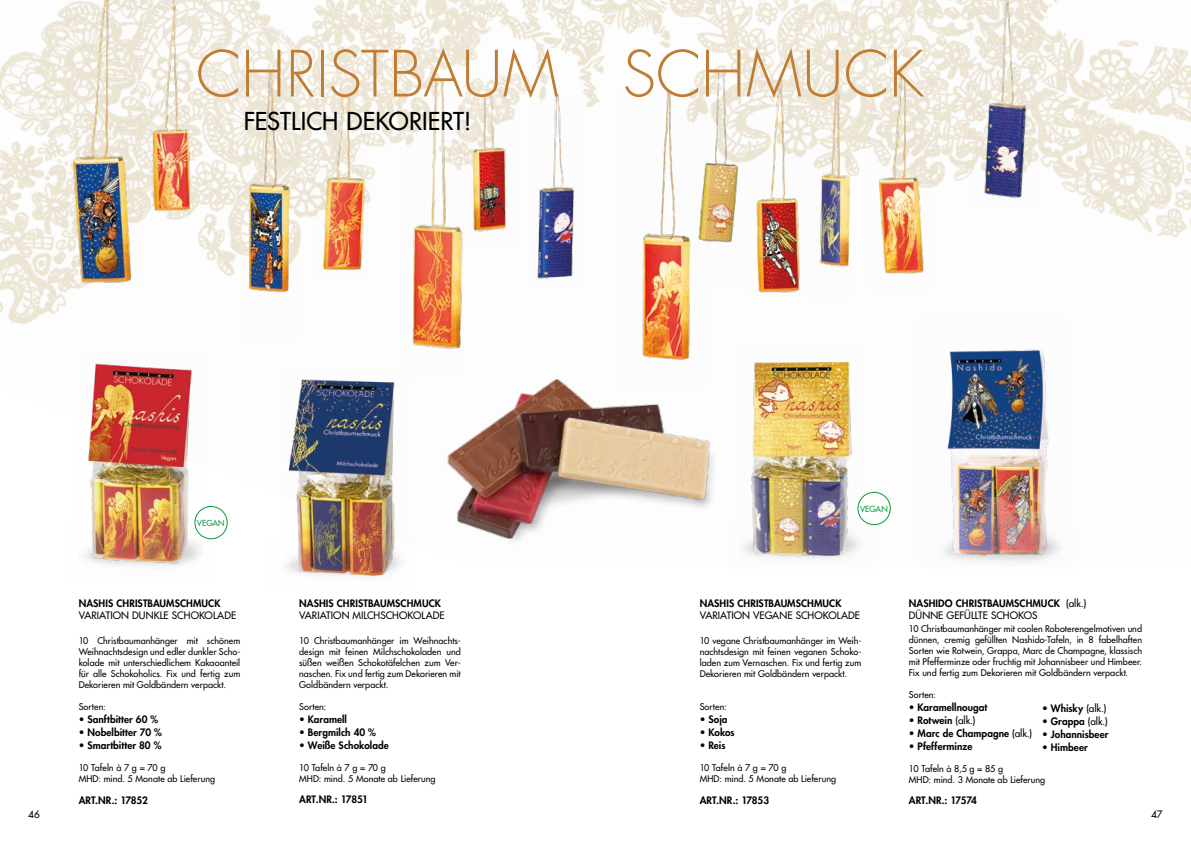
<style>
.page{position:relative;width:1191px;height:842px;background:#fff}
.page>*{position:absolute;margin:0;border:0;box-sizing:border-box;transform-origin:0 0}
.t1{font:300 62px "Futura Std";letter-spacing:-.005em;color:#c07e35}
.t2{font:500 24px "Futura Std";letter-spacing:.005em;color:#000}
.t3{font:800 10px "Futura Std";letter-spacing:.005em;color:#000}
.t4{font:500 10px/12px "Futura Std";letter-spacing:.005em;color:#000}
.t5{font:800 10px "Futura Std";letter-spacing:-.015em;color:#000}
.t6{font:800 10px "Futura Std";letter-spacing:-.025em;color:#000}
.t7{font:500 9px/11px "Futura Std";letter-spacing:.005em;color:#000;text-align:justify}
.t8{font:500 8.1px "Futura Std";color:#0b9839}
.s1{font-weight:800}
.s2{font-weight:500}
</style>
<div class="page">
<img style="left:0;top:0;width:1191px;height:539px">
<img style="left:1069px;top:522px;width:5px;height:17px">
<img style="left:142px;top:0;width:48px;height:214px">
<img style="left:405px;top:81px;width:60px;height:297px">
<img style="left:313px;top:95px;width:56px;height:183px">
<img style="left:527px;top:94px;width:54px;height:190px">
<img style="left:459px;top:94px;width:61px;height:149px">
<img style="left:241px;top:72px;width:59px;height:268px">
<img style="left:66px;top:0;width:76px;height:285px">
<img style="left:68px;top:525px;width:148px;height:15px">
<img style="left:78px;top:353px;width:126px;height:214px">
<img style="left:269px;top:537px;width:147px;height:2px">
<img style="left:284px;top:369px;width:125px;height:208px">
<img style="left:430px;top:344px;width:311px;height:198px">
<img style="left:615px;top:91px;width:95px;height:296px">
<img style="left:811px;top:88px;width:39px;height:212px">
<img style="left:868px;top:77px;width:64px;height:214px">
<img style="left:727px;top:518px;width:147px;height:24px">
<img style="left:738px;top:349px;width:125px;height:211px">
<img style="left:693px;top:71px;width:50px;height:215px">
<img style="left:969px;top:0;width:66px;height:207px">
<img style="left:747px;top:75px;width:60px;height:223px">
<img style="left:916px;top:317px;width:153px;height:246px">
<div style="left:195px;top:506px;width:32px;height:33px;background:#fff;border-radius:50%"></div>
<div style="left:194px;top:506px;width:34px;height:33px;border:1px solid #0b9839;border-radius:50%"></div>
<div style="left:858px;top:492px;width:32px;height:33px;background:#fff;border-radius:50%"></div>
<div style="left:857px;top:492px;width:33px;height:33px;border:1px solid #0b9839;border-radius:50%"></div>
<h1 class="t1" style="left:196px;top:36px;width:729px">CHRISTBAUM SCHMUCK</h1>
<h2 class="t2" style="left:244px;top:106px;width:229px">FESTLICH DEKORIERT!</h2>
<p class="t8" style="left:197px;top:518px;width:29px">VEGAN</p>
<p class="t3" style="left:79px;top:597px;width:143px">NASHIS CHRISTBAUMSCHMUCK</p>
<p class="t4" style="left:79px;top:610px;width:159px">VARIATION DUNKLE SCHOKOLADE</p>
<p class="t7" style="left:79px;top:635px;width:163px">10 Christbaumanhänger mit schönem Weihnachtsdesign und edler dunkler Scho&shy;kolade mit unterschiedlichem Kakaoanteil für alle Schokoholics. Fix und fertig zum Dekorieren mit Goldbändern verpackt.</p>
<p class="t7" style="left:79px;top:701px;width:29px">Sorten:</p>
<p class="t3" style="left:79px;top:713px;width:81px">• Sanftbitter 60 %</p>
<p class="t3" style="left:79px;top:726px;width:85px">• Nobelbitter 70 %</p>
<p class="t3" style="left:79px;top:739px;width:84px">• Smartbitter 80 %</p>
<p class="t7" style="left:79px;top:762px;width:138px">10 Tafeln à 7 g = 70 g<br>MHD: mind. 5 Monate ab Lieferung</p>
<p class="t5" style="left:79px;top:794px;width:71px">ART.NR.: 17852</p>
<p class="t3" style="left:299px;top:597px;width:143px">NASHIS CHRISTBAUMSCHMUCK</p>
<p class="t4" style="left:299px;top:610px;width:147px">VARIATION MILCHSCHOKOLADE</p>
<p class="t7" style="left:299px;top:635px;width:163px">10 Christbaumanhänger im Weihnachts&shy;design mit feinen Milchschokoladen und süßen weißen Schokotäfelchen zum Ver&shy;naschen. Fix und fertig zum Dekorieren mit Goldbändern verpackt.</p>
<p class="t7" style="left:299px;top:701px;width:29px">Sorten:</p>
<p class="t3" style="left:299px;top:713px;width:49px">• Karamell</p>
<p class="t3" style="left:299px;top:726px;width:78px">• Bergmilch 40 %</p>
<p class="t3" style="left:299px;top:739px;width:91px">• Weiße Schokolade</p>
<p class="t7" style="left:299px;top:762px;width:138px">10 Tafeln à 7 g = 70 g<br>MHD: mind. 5 Monate ab Lieferung</p>
<p class="t5" style="left:299px;top:793px;width:70px">ART.NR.: 17851</p>
<p class="t8" style="left:860px;top:504px;width:29px">VEGAN</p>
<p class="t3" style="left:699px;top:597px;width:143px">NASHIS CHRISTBAUMSCHMUCK</p>
<p class="t4" style="left:699px;top:610px;width:162px">VARIATION VEGANE SCHOKOLADE</p>
<p class="t7" style="left:699px;top:635px;width:163px">10 vegane Christbaumanhänger im Weih&shy;nachtsdesign mit feinen veganen Schoko&shy;laden zum Vernaschen. Fix und fertig zum Dekorieren mit Goldbändern verpackt.</p>
<p class="t7" style="left:699px;top:701px;width:29px">Sorten:</p>
<p class="t3" style="left:699px;top:713px;width:29px">• Soja</p>
<p class="t3" style="left:699px;top:726px;width:36px">• Kokos</p>
<p class="t3" style="left:699px;top:739px;width:27px">• Reis</p>
<p class="t7" style="left:699px;top:762px;width:138px">10 Tafeln à 7 g = 70 g<br>MHD: mind. 5 Monate ab Lieferung</p>
<p class="t3" style="left:699px;top:794px;width:71px">ART.NR.: 17853</p>
<p class="t4" style="left:909px;top:598px;width:179px"><span class="s1">NASHIDO CHRISTBAUMSCHMUCK</span> (alk.)<br>DÜNNE GEFÜLLTE SCHOKOS</p>
<p class="t7" style="left:909px;top:623px;width:235px">10 Christbaumanhänger mit coolen Roboterengelmotiven und dünnen, cremig gefüllten Nashido-Tafeln, in 8 fabelhaften Sorten wie Rotwein, Grappa, Marc de Champagne, klassisch mit Pfefferminze oder fruchtig mit Johannisbeer und Himbeer.<br>Fix und fertig zum Dekorieren mit Goldbändern verpackt.</p>
<p class="t7" style="left:909px;top:689px;width:29px">Sorten:</p>
<p class="t3" style="left:909px;top:701px;width:80px">• Karamellnougat</p>
<p class="t3" style="left:909px;top:714px;width:68px">• Rotwein <span class="s2">(alk.)</span></p>
<p class="t3" style="left:909px;top:727px;width:125px">• Marc de Champagne <span class="s2">(alk.)</span></p>
<p class="t3" style="left:909px;top:740px;width:65px">• Pfefferminze</p>
<p class="t7" style="left:909px;top:763px;width:138px">10 Tafeln à 8,5 g = 85 g<br>MHD: mind. 3 Monate ab Lieferung</p>
<p class="t6" style="left:909px;top:794px;width:70px">ART.NR.: 17574</p>
<p class="t3" style="left:1042px;top:701px;width:66px">• Whisky <span class="s2">(alk.)</span></p>
<p class="t3" style="left:1042px;top:714px;width:67px">• Grappa <span class="s2">(alk.)</span></p>
<p class="t3" style="left:1042px;top:727px;width:68px">• Johannisbeer</p>
<p class="t3" style="left:1042px;top:740px;width:47px">• Himbeer</p>
<p class="t4" style="left:28px;top:809px;width:13px">46</p>
<p class="t4" style="left:1151px;top:809px;width:13px">47</p>
</div>
